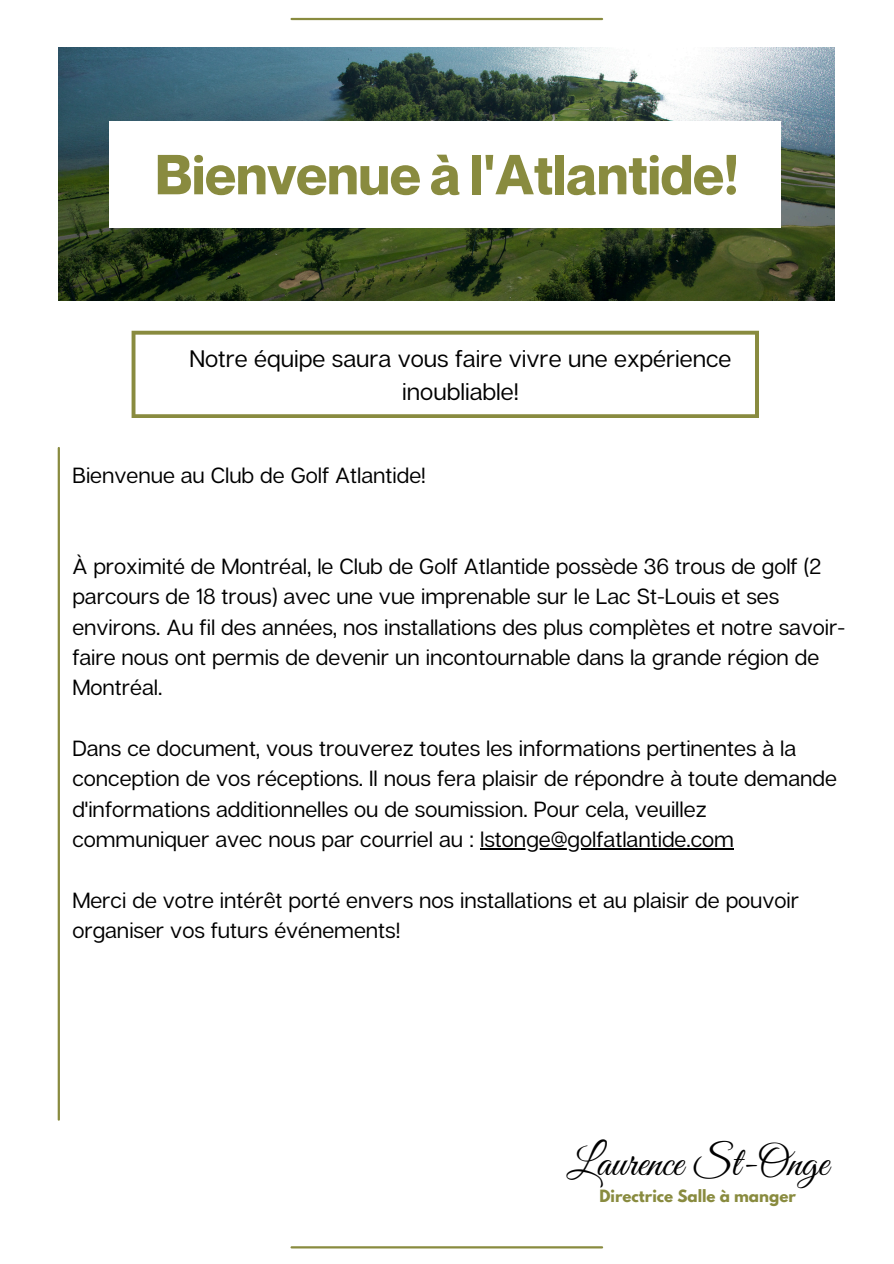
<style>
.page{position:relative;width:894px;height:1264px;background:#fff}
.page>*{position:absolute;margin:0;border:0;box-sizing:border-box;transform-origin:0 0}
.t1{font:700 55.05px "Neue Montreal";color:#898b3f}
.t2{font:42px "Great Vibes";color:#000}
.t3{font:23.85px/33.3px "Articulat CF";color:#000;text-align:center}
.t4{font:21.9px/30.3px "Articulat CF";color:#000}
.t5{font:700 15px "League Spartan";color:#898b3f}
</style>
<div class="page">
<img style="left:59px;top:48px;width:775px;height:253px">
<div style="left:110px;top:121px;width:670px;height:106px;background:#fff"></div>
<svg style="left:131px;top:331px;width:627px;height:87px"></svg>
<hr style="left:291px;top:18px;width:311px;height:2px;background:#898b3f">
<hr style="left:58px;top:448px;width:2px;height:671px;background:#898b3f">
<hr style="left:480px;top:848px;width:253px;height:1px;background:#000">
<hr style="left:291px;top:1246px;width:311px;height:2px;background:#898b3f">
<h1 class="t1" style="left:155px;top:141px;width:584px">Bienvenue à l'Atlantide!</h1>
<h3 class="t3" style="left:189px;top:341px;width:543px">Notre équipe saura vous faire vivre une expérience inoubliable!</h3>
<h3 class="t4" style="left:72px;top:459px;width:355px">Bienvenue au Club de Golf Atlantide!</h3>
<h3 class="t4" style="left:72px;top:550px;width:774px">À proximité de Montréal, le Club de Golf Atlantide possède 36 trous de golf (2 parcours de 18 trous) avec une vue imprenable sur le Lac St-Louis et ses environs. Au fil des années, nos installations des plus complètes et notre savoir&shy;faire nous ont permis de devenir un incontournable dans la grande région de Montréal.</h3>
<h3 class="t4" style="left:72px;top:732px;width:766px">Dans ce document, vous trouverez toutes les informations pertinentes à la conception de vos réceptions. Il nous fera plaisir de répondre à toute demande d'informations additionnelles ou de soumission. Pour cela, veuillez communiquer avec nous par courriel au : lstonge@golfatlantide.com</h3>
<h3 class="t4" style="left:72px;top:884px;width:728px">Merci de votre intérêt porté envers nos installations et au plaisir de pouvoir organiser vos futurs événements!</h3>
<h2 class="t2" style="left:566px;top:1138px;width:263px">Laurence St-Onge</h2>
<p class="t5" style="left:599px;top:1188px;width:198px">Directrice Salle à manger</p>
</div>
